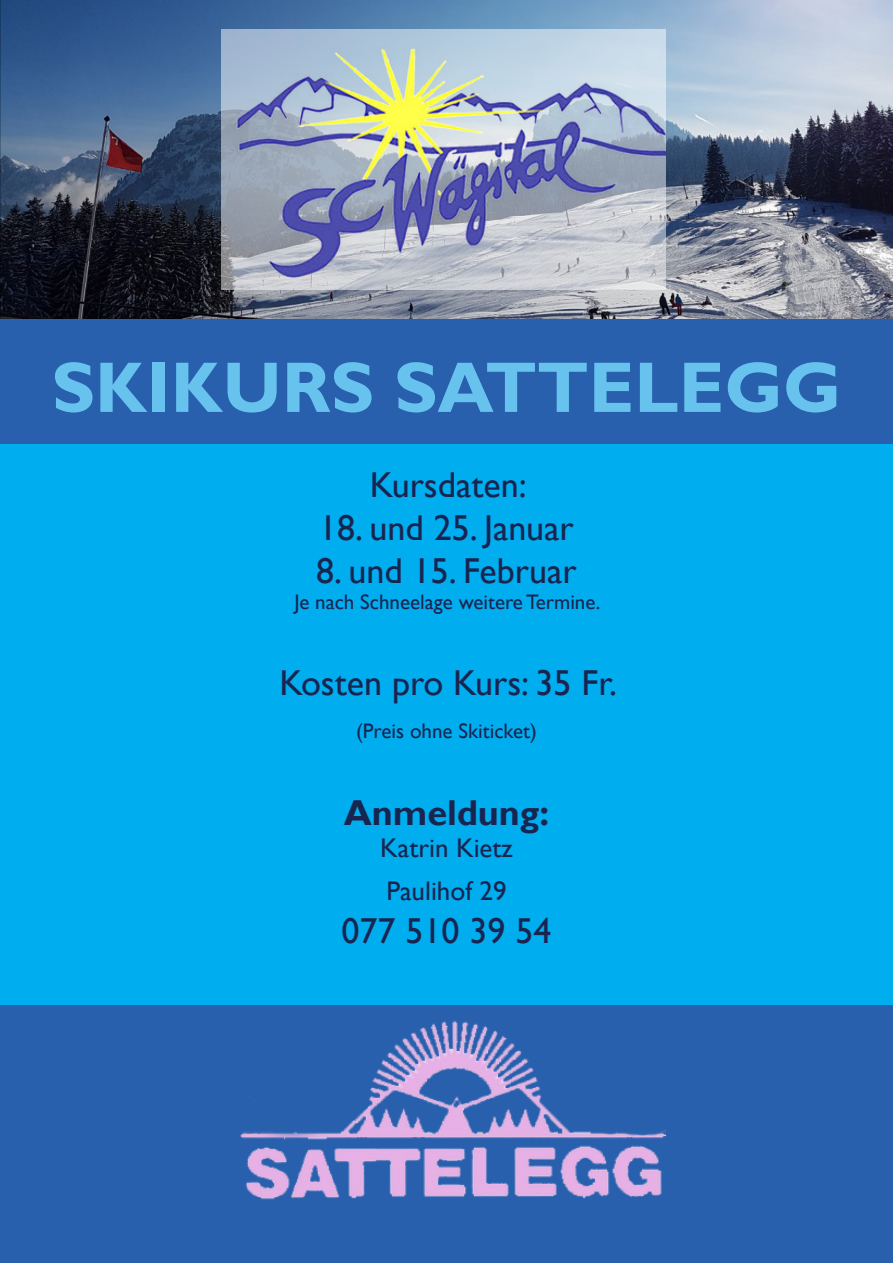
<style>
.page{position:relative;width:893px;height:1263px;background:#fff}
.page>*{position:absolute;margin:0;border:0;box-sizing:border-box;transform-origin:0 0}
.t1{font:700 72px "Gill Sans";color:#67c3ee}
.t2{font:36px "Gill Sans";color:#192551}
.t3{font:700 36px "Gill Sans";color:#192551}
.t4{font:27px "Gill Sans";color:#192551}
.t5{font:21px "Gill Sans";color:#192551}
</style>
<div class="page">
<div style="left:0;top:443px;width:893px;height:820px;background:#00aeef"></div>
<img style="left:0;top:0;width:893px;height:319px">
<img style="left:222px;top:30px;width:443px;height:259px">
<div style="left:0;top:1006px;width:893px;height:257px;background:#2960ad"></div>
<img style="left:240px;top:1021px;width:425px;height:179px">
<div style="left:0;top:319px;width:893px;height:124px;background:#2960ad"></div>
<p class="t1" style="left:51px;top:344px;width:791px">SKIKURS SATTELEGG</p>
<p class="t2" style="left:370px;top:464px;width:158px">Kursdaten:</p>
<p class="t2" style="left:319px;top:507px;width:256px">18. und 25. Januar</p>
<p class="t2" style="left:316px;top:550px;width:262px">8. und 15. Februar</p>
<p class="t5" style="left:295px;top:589px;width:307px">Je nach Schneelage weitere Termine.</p>
<p class="t2" style="left:280px;top:662px;width:339px">Kosten pro Kurs: 35 Fr.</p>
<p class="t5" style="left:356px;top:719px;width:182px">(Preis ohne Skiticket)</p>
<p class="t3" style="left:344px;top:791px;width:207px">Anmeldung:</p>
<p class="t4" style="left:380px;top:832px;width:134px">Katrin Kietz</p>
<p class="t4" style="left:386px;top:875px;width:122px">Paulihof 29</p>
<p class="t2" style="left:341px;top:910px;width:212px">077 510 39 54</p>
</div>
